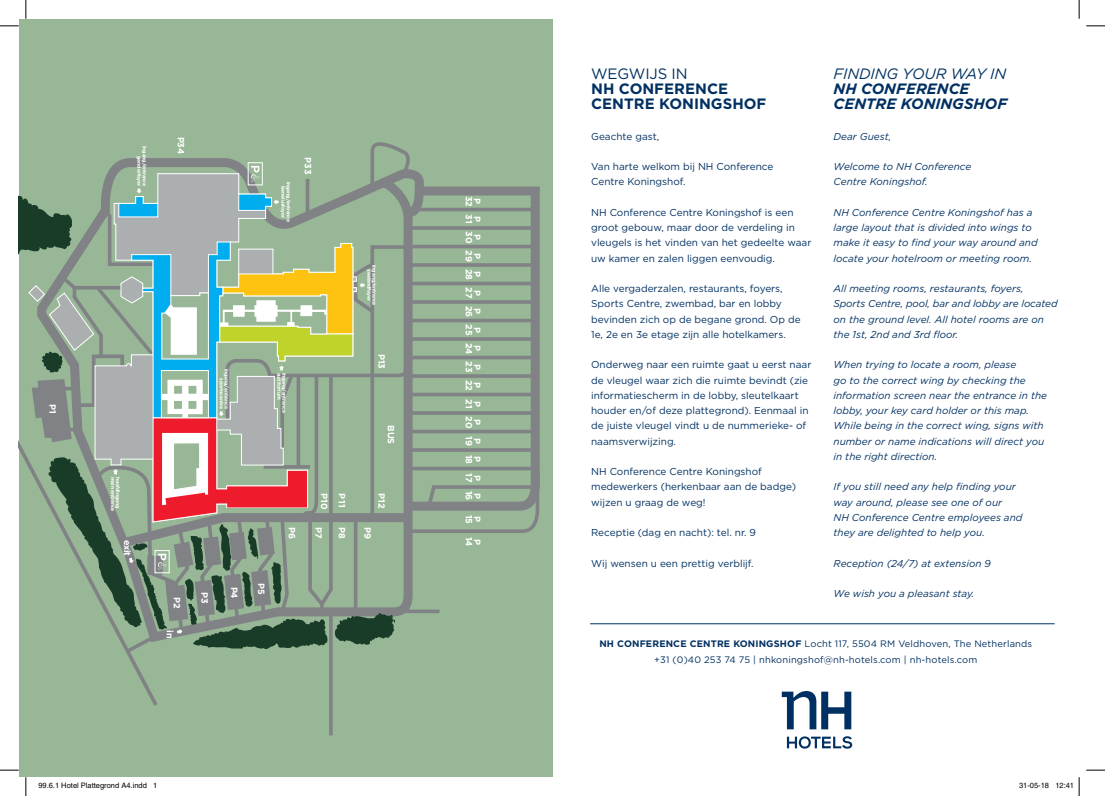
<style>
.page{position:relative;width:1105px;height:796px;background:#fff}
.page>*{position:absolute;margin:0;border:0;box-sizing:border-box;transform-origin:0 0}
.t1{font:700 15px/15.2px "Gotham";color:#003062}
.t2{font:italic 700 15px/15.2px "Gotham";color:#003062}
.t3{font:italic 15px "Gotham";letter-spacing:-.01em;color:#003062}
.t4{font:15px "Gotham";letter-spacing:-.01em;color:#003062}
.t5{font:italic 10px/15.2px "Gotham";color:#003062}
.t6{font:10px/15.2px "Gotham";color:#003062}
.t7{font:9.38px/15.2px "Gotham";letter-spacing:.015em;color:#003062;text-align:center}
.t8{font:700 9.12px "Gotham";letter-spacing:-.025em;color:#fff}
.t9{font:7.5px "Helvetica";color:#000}
.t10{font:700 5px/5px "Gotham";letter-spacing:-.025em;color:#fff;text-align:right}
.s1{font-weight:700}
</style>
<div class="page">
<div style="left:19px;top:19px;width:533px;height:758px;background:#98b796"></div>
<svg style="left:128px;top:656px;width:30px;height:50px"></svg>
<hr style="left:329px;top:610px;width:3px;height:125px;background:#808285">
<svg style="left:19px;top:142px;width:521px;height:514px"></svg>
<svg style="left:781px;top:691px;width:70px;height:57px"></svg>
<hr style="left:590px;top:623px;width:464px;height:1px;background:#003062">
<svg style="left:0;top:25px;width:19px;height:2px"></svg>
<svg style="left:1086px;top:25px;width:18px;height:2px"></svg>
<svg style="left:0;top:769px;width:19px;height:2px"></svg>
<svg style="left:1086px;top:769px;width:18px;height:2px"></svg>
<svg style="left:25px;top:0;width:2px;height:19px"></svg>
<svg style="left:25px;top:777px;width:2px;height:19px"></svg>
<svg style="left:1078px;top:0;width:1px;height:19px"></svg>
<svg style="left:1078px;top:777px;width:1px;height:19px"></svg>
<p class="t8" style="left:59px;top:404px;width:11px;rotate:90deg">P1</p>
<p class="t10" style="left:147px;top:146px;width:42px;rotate:90deg">ingang/entrance genderfoyer</p>
<p class="t8" style="left:187px;top:136px;width:19px;rotate:90deg">P34</p>
<p class="t10" style="left:115px;top:477px;width:36px;rotate:90deg">main entrance</p>
<p class="t10" style="left:120px;top:477px;width:33px;rotate:90deg">hoofdingang</p>
<p class="t8" style="left:133px;top:540px;width:18px;rotate:90deg">exit</p>
<p class="t10" style="left:229px;top:369px;width:42px;rotate:90deg">ingang/entrance sportscentre</p>
<p class="t8" style="left:183px;top:597px;width:13px;rotate:90deg">P2</p>
<p class="t8" style="left:176px;top:630px;width:10px;rotate:90deg">in</p>
<p class="t8" style="left:211px;top:592px;width:13px;rotate:90deg">P3</p>
<p class="t8" style="left:240px;top:586px;width:14px;rotate:90deg">P4</p>
<p class="t10" style="left:291px;top:182px;width:42px;text-align:center;rotate:90deg">ingang/entrance beneluxfoyer</p>
<p class="t8" style="left:314px;top:157px;width:18px;rotate:90deg">P33</p>
<p class="t10" style="left:282px;top:372px;width:28px;rotate:90deg">auditorium</p>
<p class="t10" style="left:287px;top:372px;width:42px;rotate:90deg">ingang/entrance</p>
<p class="t10" style="left:377px;top:265px;width:42px;text-align:center;rotate:90deg">ingang/entrance zeelandfoyer</p>
<p class="t8" style="left:387px;top:354px;width:17px;rotate:90deg">P13</p>
<p class="t8" style="left:397px;top:425px;width:20px;rotate:90deg">BUS</p>
<p class="t8" style="left:267px;top:583px;width:13px;rotate:90deg">P5</p>
<p class="t8" style="left:330px;top:493px;width:18px;rotate:90deg">P10</p>
<p class="t8" style="left:348px;top:493px;width:16px;rotate:90deg">P11</p>
<p class="t8" style="left:387px;top:493px;width:17px;rotate:90deg">P12</p>
<p class="t8" style="left:298px;top:527px;width:13px;rotate:90deg">P6</p>
<p class="t8" style="left:325px;top:527px;width:13px;rotate:90deg">P7</p>
<p class="t8" style="left:348px;top:527px;width:13px;rotate:90deg">P8</p>
<p class="t8" style="left:374px;top:527px;width:13px;rotate:90deg">P9</p>
<p class="t8" style="left:475px;top:196px;width:13px;rotate:90deg">32</p>
<p class="t8" style="left:483px;top:198px;width:8px;rotate:90deg">P</p>
<p class="t8" style="left:475px;top:214px;width:11px;rotate:90deg">31</p>
<p class="t8" style="left:483px;top:216px;width:8px;rotate:90deg">P</p>
<p class="t8" style="left:475px;top:231px;width:14px;rotate:90deg">30</p>
<p class="t8" style="left:483px;top:234px;width:8px;rotate:90deg">P</p>
<p class="t8" style="left:475px;top:250px;width:13px;rotate:90deg">29</p>
<p class="t8" style="left:483px;top:253px;width:8px;rotate:90deg">P</p>
<p class="t8" style="left:475px;top:269px;width:13px;rotate:90deg">28</p>
<p class="t8" style="left:483px;top:271px;width:8px;rotate:90deg">P</p>
<p class="t8" style="left:475px;top:287px;width:12px;rotate:90deg">27</p>
<p class="t8" style="left:483px;top:290px;width:8px;rotate:90deg">P</p>
<p class="t8" style="left:475px;top:306px;width:13px;rotate:90deg">26</p>
<p class="t8" style="left:483px;top:308px;width:8px;rotate:90deg">P</p>
<p class="t8" style="left:475px;top:324px;width:13px;rotate:90deg">25</p>
<p class="t8" style="left:483px;top:327px;width:8px;rotate:90deg">P</p>
<p class="t8" style="left:475px;top:343px;width:13px;rotate:90deg">24</p>
<p class="t8" style="left:483px;top:345px;width:8px;rotate:90deg">P</p>
<p class="t8" style="left:475px;top:361px;width:13px;rotate:90deg">23</p>
<p class="t8" style="left:483px;top:364px;width:8px;rotate:90deg">P</p>
<p class="t8" style="left:475px;top:380px;width:13px;rotate:90deg">22</p>
<p class="t8" style="left:483px;top:382px;width:8px;rotate:90deg">P</p>
<p class="t8" style="left:475px;top:399px;width:11px;rotate:90deg">21</p>
<p class="t8" style="left:483px;top:401px;width:8px;rotate:90deg">P</p>
<p class="t8" style="left:475px;top:416px;width:14px;rotate:90deg">20</p>
<p class="t8" style="left:483px;top:419px;width:8px;rotate:90deg">P</p>
<p class="t8" style="left:475px;top:436px;width:11px;rotate:90deg">19</p>
<p class="t8" style="left:483px;top:438px;width:8px;rotate:90deg">P</p>
<p class="t8" style="left:475px;top:455px;width:11px;rotate:90deg">18</p>
<p class="t8" style="left:483px;top:456px;width:8px;rotate:90deg">P</p>
<p class="t8" style="left:475px;top:473px;width:11px;rotate:90deg">17</p>
<p class="t8" style="left:483px;top:475px;width:8px;rotate:90deg">P</p>
<p class="t8" style="left:475px;top:491px;width:11px;rotate:90deg">16</p>
<p class="t8" style="left:483px;top:492px;width:8px;rotate:90deg">P</p>
<p class="t8" style="left:475px;top:515px;width:11px;rotate:90deg">15</p>
<p class="t8" style="left:483px;top:516px;width:8px;rotate:90deg">P</p>
<p class="t8" style="left:475px;top:536px;width:11px;rotate:90deg">14</p>
<p class="t8" style="left:483px;top:538px;width:8px;rotate:90deg">P</p>
<h1 class="t4" style="left:591px;top:64px;width:98px">WEGWIJS IN</h1>
<h1 class="t1" style="left:591px;top:81px;width:177px">NH CONFERENCE<br>CENTRE KONINGSHOF</h1>
<p class="t6" style="left:591px;top:128px;width:70px">Geachte gast,</p>
<p class="t6" style="left:591px;top:159px;width:184px">Van harte welkom bij NH Conference<br>Centre Koningshof.</p>
<p class="t6" style="left:591px;top:204px;width:222px">NH Conference Centre Koningshof is een groot gebouw, maar door de verdeling in vleugels is het vinden van het gedeelte waar uw kamer en zalen liggen eenvoudig.</p>
<p class="t6" style="left:591px;top:281px;width:211px">Alle vergaderzalen, restaurants, foyers, Sports Centre, zwembad, bar en lobby bevinden zich op de begane grond. Op de 1e, 2e en 3e etage zijn alle hotelkamers.</p>
<p class="t6" style="left:591px;top:357px;width:222px">Onderweg naar een ruimte gaat u eerst naar de vleugel waar zich die ruimte bevindt (zie informatiescherm in de lobby, sleutelkaart houder en/of deze plattegrond). Eenmaal in de juiste vleugel vindt u de nummerieke- of naamsverwijzing.</p>
<p class="t6" style="left:591px;top:464px;width:206px">NH Conference Centre Koningshof medewerkers (herkenbaar aan de badge) wijzen u graag de weg!</p>
<p class="t6" style="left:591px;top:525px;width:166px">Receptie (dag en nacht): tel. nr. 9</p>
<p class="t6" style="left:591px;top:555px;width:164px">Wij wensen u een prettig verblijf.</p>
<h1 class="t3" style="left:833px;top:64px;width:174px">FINDING YOUR WAY IN</h1>
<h1 class="t2" style="left:833px;top:81px;width:175px">NH CONFERENCE<br>CENTRE KONINGSHOF</h1>
<p class="t5" style="left:833px;top:128px;width:59px">Dear Guest,</p>
<p class="t5" style="left:833px;top:159px;width:139px">Welcome to NH Conference<br>Centre Koningshof.</p>
<p class="t5" style="left:833px;top:204px;width:205px">NH Conference Centre Koningshof has a large layout that is divided into wings to make it easy to find your way around and locate your hotelroom or meeting room.</p>
<p class="t5" style="left:833px;top:281px;width:225px">All meeting rooms, restaurants, foyers, Sports Centre, pool, bar and lobby are located on the ground level. All hotel rooms are on the 1st, 2nd and 3rd floor.</p>
<p class="t5" style="left:833px;top:357px;width:215px">When trying to locate a room, please<br>go to the correct wing by checking the information screen near the entrance in the lobby, your key card holder or this map.<br>While being in the correct wing, signs with number or name indications will direct you in the right direction.</p>
<p class="t5" style="left:833px;top:479px;width:190px">If you still need any help finding your way around, please see one of our<br>NH Conference Centre employees and they are delighted to help you.</p>
<p class="t5" style="left:833px;top:555px;width:159px">Reception (24/7) at extension 9</p>
<p class="t5" style="left:833px;top:586px;width:142px">We wish you a pleasant stay.</p>
<p class="t7" style="left:599px;top:636px;width:434px"><span class="s1">NH CONFERENCE CENTRE KONINGSHOF</span> Locht 117, 5504 RM Veldhoven, The Netherlands +31 (0)40 253 74 75 | nhkoningshof@nh-hotels.com | nh-hotels.com</p>
<p class="t9" style="left:38px;top:781px;width:120px">99.6.1 Hotel Plattegrond A4.indd 1</p>
<p class="t9" style="left:1018px;top:781px;width:57px">31-05-18 12:41</p>
</div>
